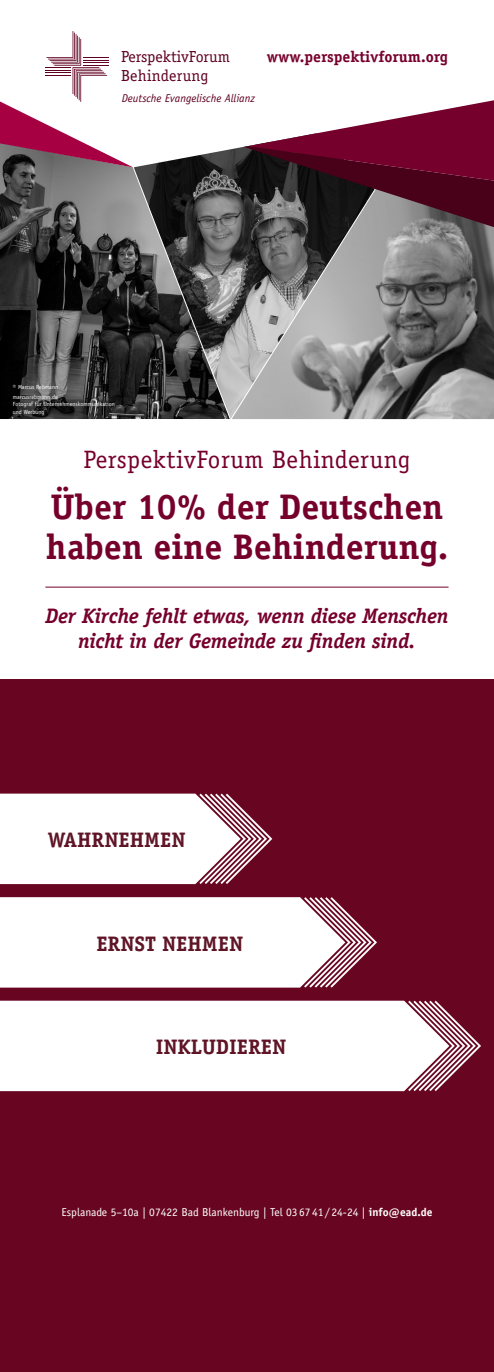
<style>
.page{position:relative;width:494px;height:1372px;background:#fff}
.page>*{position:absolute;margin:0;border:0;box-sizing:border-box;transform-origin:0 0}
.t1{font:700 35.6px/40px "Officina Serif";color:#76002c}
.t2{font:25.2px "Officina Serif Std";letter-spacing:.02em;color:#76002c}
.t3{font:italic 700 21px/25.2px "Officina Serif Std";letter-spacing:-.01em;color:#76002c;text-align:center}
.t4{font:700 21px "Officina Serif";color:#5f1526}
.t5{font:16.02px/19.2px "Officina Serif";letter-spacing:-.005em;color:#600022}
.t6{font:700 15.68px "Officina Serif Std";color:#76002c}
.t7{font:11.48px "Officina Sans";color:#fff}
.t8{font:italic 11.34px "Officina Sans";color:#600022}
.t9{font:6px/10px "Officina Sans";color:#fff}
.s1{font-size:33.6px}
.s2{font-weight:700}
</style>
<div class="page">
<div style="left:0;top:0;width:493px;height:1372px;background:#680622"></div>
<div style="left:0;top:0;width:493px;height:678px;background:#fff"></div>
<svg style="left:375px;top:227px;width:118px;height:193px;background:#707070"></svg>
<svg style="left:231px;top:167px;width:144px;height:253px;background:#939393"></svg>
<svg style="left:0;top:167px;width:231px;height:252px;background:#444"></svg>
<hr style="left:45px;top:587px;width:403px;height:1px;background:#76002c">
<svg style="left:0;top:794px;width:272px;height:90px;background:#eadce0"></svg>
<svg style="left:345px;top:910px;width:31px;height:65px"></svg>
<svg style="left:0;top:897px;width:345px;height:91px;background:#f8f4f5"></svg>
<svg style="left:449px;top:1014px;width:31px;height:64px"></svg>
<div style="left:0;top:1001px;width:449px;height:90px;background:#fff"></div>
<svg style="left:136px;top:147px;width:107px;height:20px"></svg>
<svg style="left:243px;top:100px;width:250px;height:127px"></svg>
<svg style="left:0;top:31px;width:133px;height:136px"></svg>
<h3 class="t5" style="left:121px;top:47px;width:110px">PerspektivForum<br>Behinderung</h3>
<h3 class="t8" style="left:122px;top:92px;width:135px">Deutsche Evangelische Allianz</h3>
<h3 class="t6" style="left:267px;top:46px;width:182px">www.perspektivforum.org</h3>
<p class="t9" style="left:13px;top:382px;width:47px">© Marcus Rebmann marcusrebmann.de</p>
<p class="t9" style="left:13px;top:401px;width:103px;line-height:7.2px">Fotograf für Unternehmenskommunikation und Werbung</p>
<h2 class="t2" style="left:83px;top:444px;width:328px">PerspektivForum Behinderung</h2>
<h1 class="t1" style="left:46px;top:487px;width:403px">Über 10% der Deutschen haben eine Behinderung<span class="s1">.</span></h1>
<h3 class="t3" style="left:45px;top:603px;width:404px">Der Kirche fehlt etwas, wenn diese Menschen nicht in der Gemeinde zu finden sind.</h3>
<h3 class="t4" style="left:48px;top:827px;width:139px">WAHRNEHMEN</h3>
<h3 class="t4" style="left:96px;top:930px;width:148px">ERNST NEHMEN</h3>
<h3 class="t4" style="left:156px;top:1034px;width:132px">INKLUDIEREN</h3>
<h3 class="t7" style="left:61px;top:1205px;width:372px">Esplanade 5–10a | 07422 Bad Blankenburg | Tel 03 67 41/24-24 | <span class="s2">info@ead.de</span></h3>
</div>
